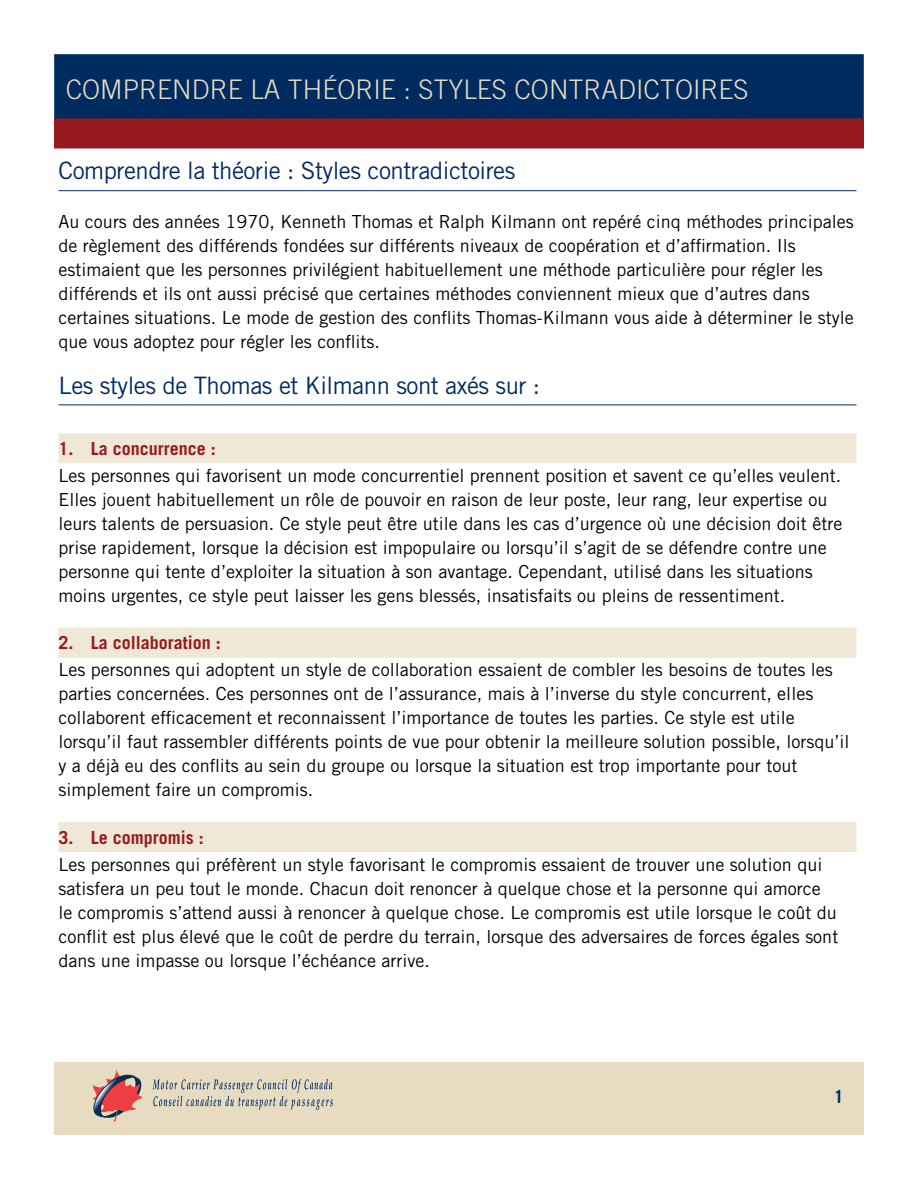
<style>
.page{position:relative;width:918px;height:1188px;background:#fff}
.page>*{position:absolute;margin:0;border:0;box-sizing:border-box;transform-origin:0 0}
.t1{font:300 27px "Trade Gothic";color:#e7dcc1}
.t2{font:24px "Trade Gothic";letter-spacing:-.02em;color:#002b60}
.t3{font:18px/24px "Trade Gothic";color:#000}
.t4{font:700 18px "Trade Gothic";color:#971b1e}
.t5{font:700 18px "Trade Gothic";color:#002b60}
</style>
<div class="page">
<div style="left:54px;top:1062px;width:810px;height:73px;background:#e7dcc1"></div>
<svg style="left:153px;top:1079px;width:180px;height:31px"></svg>
<svg style="left:92px;top:1069px;width:51px;height:53px"></svg>
<div style="left:54px;top:54px;width:810px;height:73px;background:#002b60;border:1px solid #002b60"></div>
<div style="left:54px;top:118px;width:810px;height:30px;background:#971b1e"></div>
<hr style="left:58px;top:190px;width:798px;height:1px;background:#002b60">
<hr style="left:58px;top:404px;width:798px;height:1px;background:#002b60">
<div style="left:58px;top:433px;width:798px;height:30px;background:#efe8d7"></div>
<div style="left:58px;top:628px;width:798px;height:30px;background:#efe8d7"></div>
<div style="left:58px;top:822px;width:798px;height:30px;background:#efe8d7"></div>
<h1 class="t1" style="left:66px;top:74px;width:682px">COMPRENDRE LA THÉORIE : STYLES CONTRADICTOIRES</h1>
<h2 class="t2" style="left:58px;top:156px;width:458px">Comprendre la théorie : Styles contradictoires</h2>
<p class="t3" style="left:58px;top:210px;width:797px">Au cours des années 1970, Kenneth Thomas et Ralph Kilmann ont repéré cinq méthodes principales de règlement des différends fondées sur différents niveaux de coopération et d’affirmation. Ils estimaient que les personnes privilégient habituellement une méthode particulière pour régler les différends et ils ont aussi précisé que certaines méthodes conviennent mieux que d’autres dans certaines situations. Le mode de gestion des conflits Thomas-Kilmann vous aide à déterminer le style que vous adoptez pour régler les conflits.</p>
<h2 class="t2" style="left:58px;top:371px;width:483px">Les styles de Thomas et Kilmann sont axés sur :</h2>
<p class="t4" style="left:58px;top:437px;width:159px">1. La concurrence :</p>
<p class="t3" style="left:58px;top:464px;width:785px">Les personnes qui favorisent un mode concurrentiel prennent position et savent ce qu’elles veulent.<br>Elles jouent habituellement un rôle de pouvoir en raison de leur poste, leur rang, leur expertise ou leurs talents de persuasion. Ce style peut être utile dans les cas d’urgence où une décision doit être prise rapidement, lorsque la décision est impopulaire ou lorsqu’il s’agit de se défendre contre une personne qui tente d’exploiter la situation à son avantage. Cependant, utilisé dans les situations moins urgentes, ce style peut laisser les gens blessés, insatisfaits ou pleins de ressentiment.</p>
<p class="t4" style="left:58px;top:632px;width:164px">2. La collaboration :</p>
<p class="t3" style="left:58px;top:658px;width:792px">Les personnes qui adoptent un style de collaboration essaient de combler les besoins de toutes les parties concernées. Ces personnes ont de l’assurance, mais à l’inverse du style concurrent, elles collaborent efficacement et reconnaissent l’importance de toutes les parties. Ce style est utile lorsqu’il faut rassembler différents points de vue pour obtenir la meilleure solution possible, lorsqu’il y a déjà eu des conflits au sein du groupe ou lorsque la situation est trop importante pour tout simplement faire un compromis.</p>
<p class="t4" style="left:58px;top:826px;width:147px">3. Le compromis :</p>
<p class="t3" style="left:58px;top:852px;width:781px">Les personnes qui préfèrent un style favorisant le compromis essaient de trouver une solution qui satisfera un peu tout le monde. Chacun doit renoncer à quelque chose et la personne qui amorce le compromis s’attend aussi à renoncer à quelque chose. Le compromis est utile lorsque le coût du conflit est plus élevé que le coût de perdre du terrain, lorsque des adversaires de forces égales sont dans une impasse ou lorsque l’échéance arrive.</p>
<p class="t5" style="left:834px;top:1086px;width:12px">1</p>
</div>
